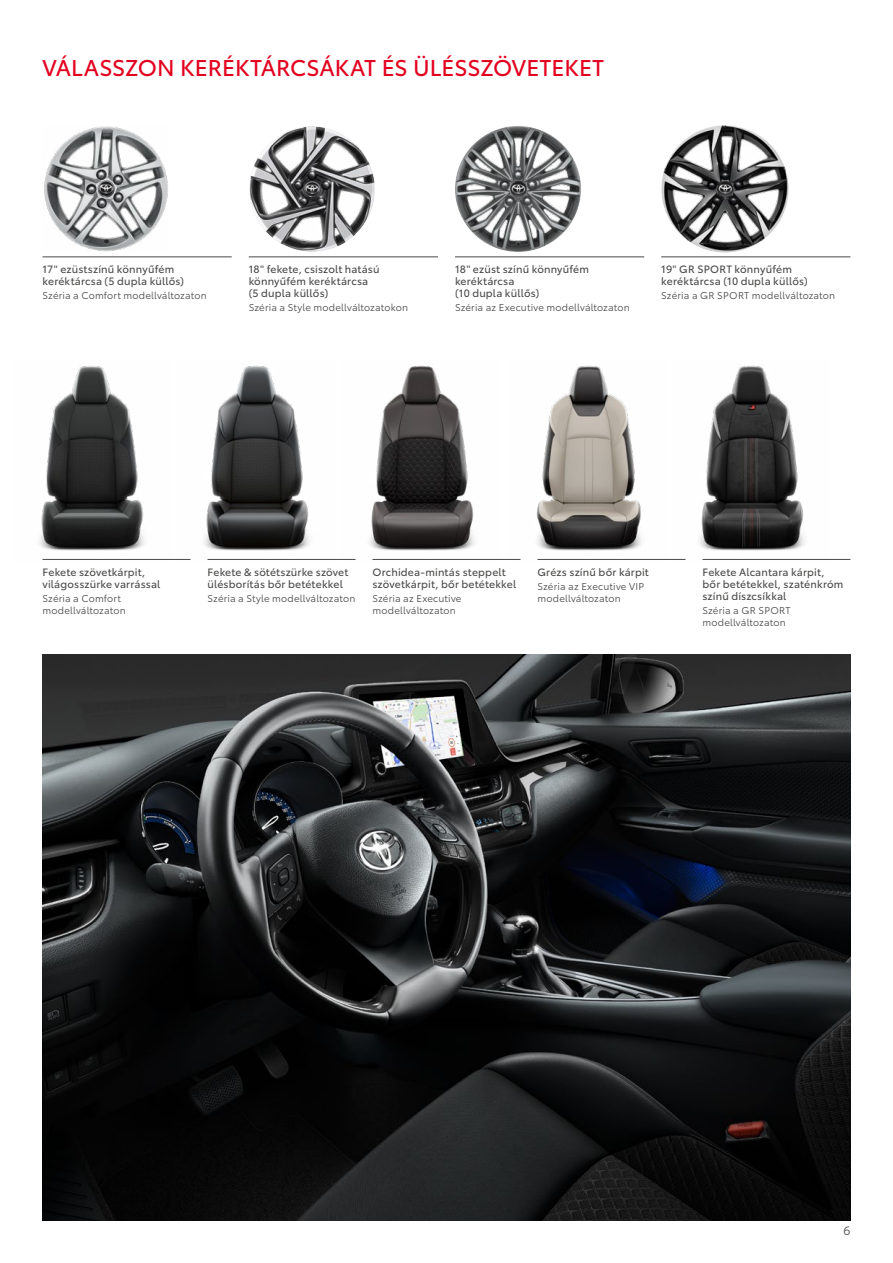
<style>
.page{position:relative;width:893px;height:1263px;background:#fff}
.page>*{position:absolute;margin:0;border:0;box-sizing:border-box;transform-origin:0 0}
.t1{font:22.5px "Toyota Type";letter-spacing:-.005em;color:#e3001f}
.t2{font:12px "Toyota Type";color:#494948}
.t3{font:10.5px/12px "Toyota Type";letter-spacing:.015em;color:#494948}
.t4{font:9.75px/12px "Toyota Type";letter-spacing:.02em;color:#494948}
</style>
<div class="page">
<img style="left:510px;top:366px;width:157px;height:194px">
<img style="left:343px;top:365px;width:156px;height:195px">
<img style="left:39px;top:366px;width:131px;height:194px">
<img style="left:44px;top:126px;width:124px;height:126px">
<img style="left:673px;top:365px;width:156px;height:195px">
<img style="left:455px;top:126px;width:126px;height:126px;border-radius:63px">
<img style="left:249px;top:126px;width:126px;height:126px">
<img style="left:661px;top:125px;width:128px;height:127px;border-radius:64px">
<img style="left:178px;top:365px;width:157px;height:195px">
<hr style="left:43px;top:257px;width:189px;height:1px;background:#494948">
<hr style="left:249px;top:257px;width:189px;height:1px;background:#494948">
<hr style="left:455px;top:257px;width:189px;height:1px;background:#494948">
<hr style="left:661px;top:257px;width:189px;height:1px;background:#494948">
<hr style="left:43px;top:559px;width:147px;height:1px;background:#494948">
<hr style="left:372px;top:559px;width:148px;height:1px;background:#494948">
<hr style="left:208px;top:559px;width:147px;height:1px;background:#494948">
<hr style="left:702px;top:559px;width:148px;height:1px;background:#494948">
<hr style="left:537px;top:559px;width:148px;height:1px;background:#494948">
<img style="left:42px;top:655px;width:808px;height:565px">
<h1 class="t1" style="left:43px;top:51px;width:563px">VÁLASSZON KERÉKTÁRCSÁKAT ÉS ÜLÉSSZÖVETEKET</h1>
<p class="t3" style="left:43px;top:263px;width:143px">17" ezüstszínű könnyűfém keréktárcsa (5 dupla küllős)</p>
<p class="t4" style="left:43px;top:289px;width:166px">Széria a Comfort modellváltozaton</p>
<p class="t3" style="left:249px;top:263px;width:132px">18" fekete, csiszolt hatású könnyűfém keréktárcsa (5 dupla küllős)</p>
<p class="t4" style="left:249px;top:301px;width:161px">Széria a Style modellváltozatokon</p>
<p class="t3" style="left:455px;top:263px;width:136px">18" ezüst színű könnyűfém keréktárcsa<br>(10 dupla küllős)</p>
<p class="t4" style="left:455px;top:301px;width:176px">Széria az Executive modellváltozaton</p>
<p class="t3" style="left:661px;top:263px;width:148px">19" GR SPORT könnyűfém keréktárcsa (10 dupla küllős)</p>
<p class="t4" style="left:661px;top:289px;width:175px">Széria a GR SPORT modellváltozaton</p>
<p class="t3" style="left:43px;top:565px;width:119px">Fekete szövetkárpit, világosszürke varrással</p>
<p class="t4" style="left:43px;top:592px;width:85px">Széria a Comfort modellváltozaton</p>
<p class="t3" style="left:208px;top:565px;width:142px">Fekete &amp; sötétszürke szövet ülésborítás bőr betétekkel</p>
<p class="t4" style="left:208px;top:592px;width:149px">Széria a Style modellváltozaton</p>
<p class="t3" style="left:372px;top:565px;width:145px">Orchidea‑mintás steppelt szövetkárpit, bőr betétekkel</p>
<p class="t4" style="left:372px;top:592px;width:91px">Széria az Executive modellváltozaton</p>
<p class="t3" style="left:537px;top:565px;width:113px">Grézs színű bőr kárpit</p>
<p class="t4" style="left:537px;top:580px;width:108px">Széria az Executive VIP modellváltozaton</p>
<p class="t3" style="left:702px;top:565px;width:142px">Fekete Alcantara kárpit, bőr betétekkel, szaténkróm színű díszcsíkkal</p>
<p class="t4" style="left:702px;top:604px;width:90px">Széria a GR SPORT modellváltozaton</p>
<p class="t2" style="left:843px;top:1222px;width:8px">6</p>
</div>
